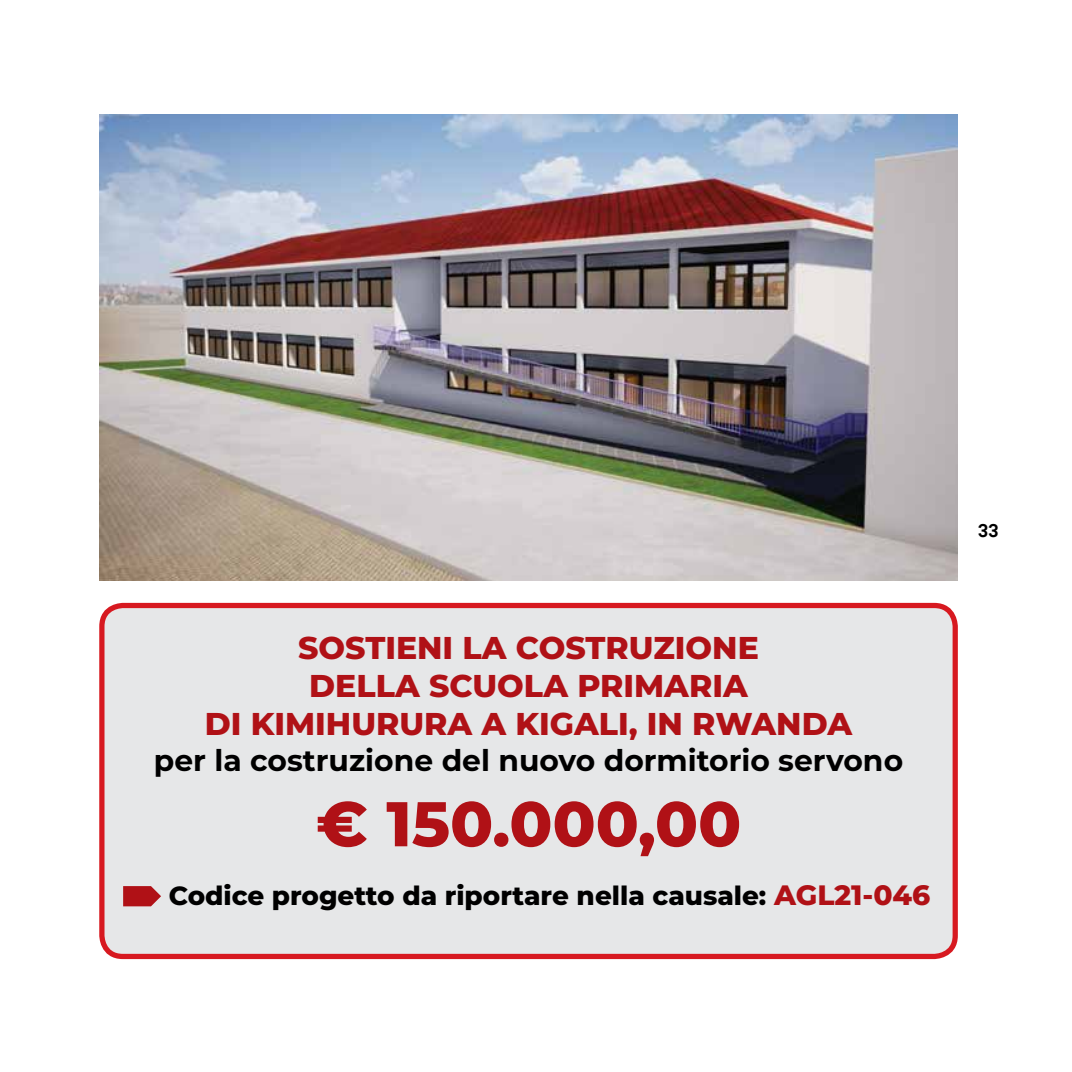
<style>
.page{position:relative;width:1072px;height:1072px;background:#fff}
.page>*{position:absolute;margin:0;border:0;box-sizing:border-box;transform-origin:0 0}
.t1{font:800 63px "Montserrat";color:#b01116}
.t2{font:800 31.5px/37.8px "Montserrat";color:#b01116;text-align:center}
.t3{font:700 29.75px "Montserrat";color:#000}
.t4{font:800 26.25px "Montserrat";color:#000}
.t5{font:17.5px "Geometos";color:#000}
.s1{font-size:28px;color:#b01116}
</style>
<div class="page">
<div style="left:102px;top:605px;width:853px;height:351px;background:#e6e7e8;border-radius:21px"></div>
<div style="left:99px;top:603px;width:858px;height:356px;border:5px solid #d71920;border-radius:21px"></div>
<img style="left:99px;top:114px;width:858px;height:466px">
<p class="t2" style="left:205px;top:627px;width:648px">SOSTIENI LA COSTRUZIONE<br>DELLA SCUOLA PRIMARIA<br>DI KIMIHURURA A KIGALI, IN RWANDA</p>
<p class="t3" style="left:154px;top:738px;width:750px">per la costruzione del nuovo dormitorio servono</p>
<h1 class="t1" style="left:316px;top:777px;width:427px">€ 150.000,00</h1>
<p class="t4" style="left:169px;top:876px;width:763px">Codice progetto da riportare nella causale: <span class="s1">AGL21-046</span></p>
<p class="t5" style="left:977px;top:521px;width:22px">33</p>
</div>
